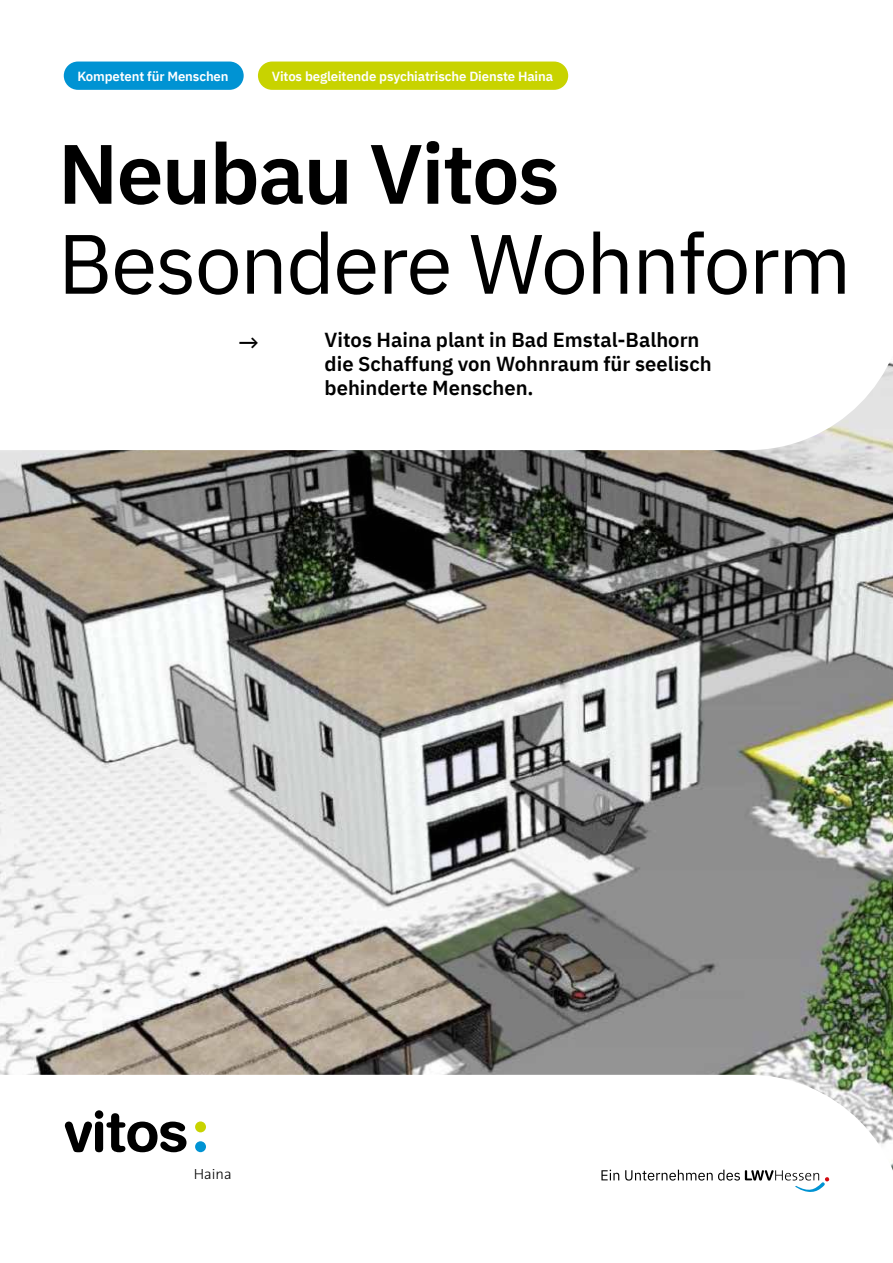
<style>
.page{position:relative;width:893px;height:1263px;background:#fff}
.page>*{position:absolute;margin:0;border:0;box-sizing:border-box;transform-origin:0 0}
.t1{font:84px "IBM Plex Sans";letter-spacing:-.02em;color:#000}
.t2{font:600 84px "IBM Plex Sans";letter-spacing:-.02em;color:#000}
.t3{font:25.8px "IBM Plex Sans";color:#000}
.t4{font:600 20.25px/24px "IBM Plex Sans";color:#000}
.t5{font:300 14.7px "The Sans";color:#000}
.t6{font:600 13.2px "IBM Plex Sans";letter-spacing:-.01em;color:#fff}
</style>
<div class="page">
<img style="left:0;top:450px;width:893px;height:625px">
<svg style="left:63px;top:61px;width:830px;height:389px"></svg>
<svg style="left:64px;top:1075px;width:829px;height:106px"></svg>
<svg style="left:601px;top:1170px;width:18px;height:10px"></svg>
<svg style="left:625px;top:1170px;width:204px;height:22px"></svg>
<div style="left:64px;top:62px;width:180px;height:28px;background:#0093d3;border-radius:14px"></div>
<div style="left:258px;top:62px;width:310px;height:28px;background:#c8d300;border-radius:14px"></div>
<div style="left:195px;top:1121px;width:11px;height:11px;background:#c8d300;border-radius:50%"></div>
<div style="left:195px;top:1141px;width:11px;height:11px;background:#0093d3;border-radius:50%"></div>
<svg style="left:65px;top:1110px;width:121px;height:42px"></svg>
<p class="t6" style="left:77px;top:66px;width:153px">Kompetent für Menschen</p>
<p class="t6" style="left:272px;top:66px;width:283px">Vitos begleitende psychiatrische Dienste Haina</p>
<h1 class="t2" style="left:58px;top:108px;width:503px">Neubau Vitos</h1>
<h1 class="t1" style="left:58px;top:200px;width:795px">Besondere Wohnform</h1>
<p class="t3" style="left:238px;top:323px;width:23px">→</p>
<p class="t4" style="left:325px;top:326px;width:389px">Vitos Haina plant in Bad Emstal-Balhorn die Schaffung von Wohnraum für seelisch behinderte Menschen.</p>
<p class="t5" style="left:194px;top:1162px;width:40px">Haina</p>
</div>
